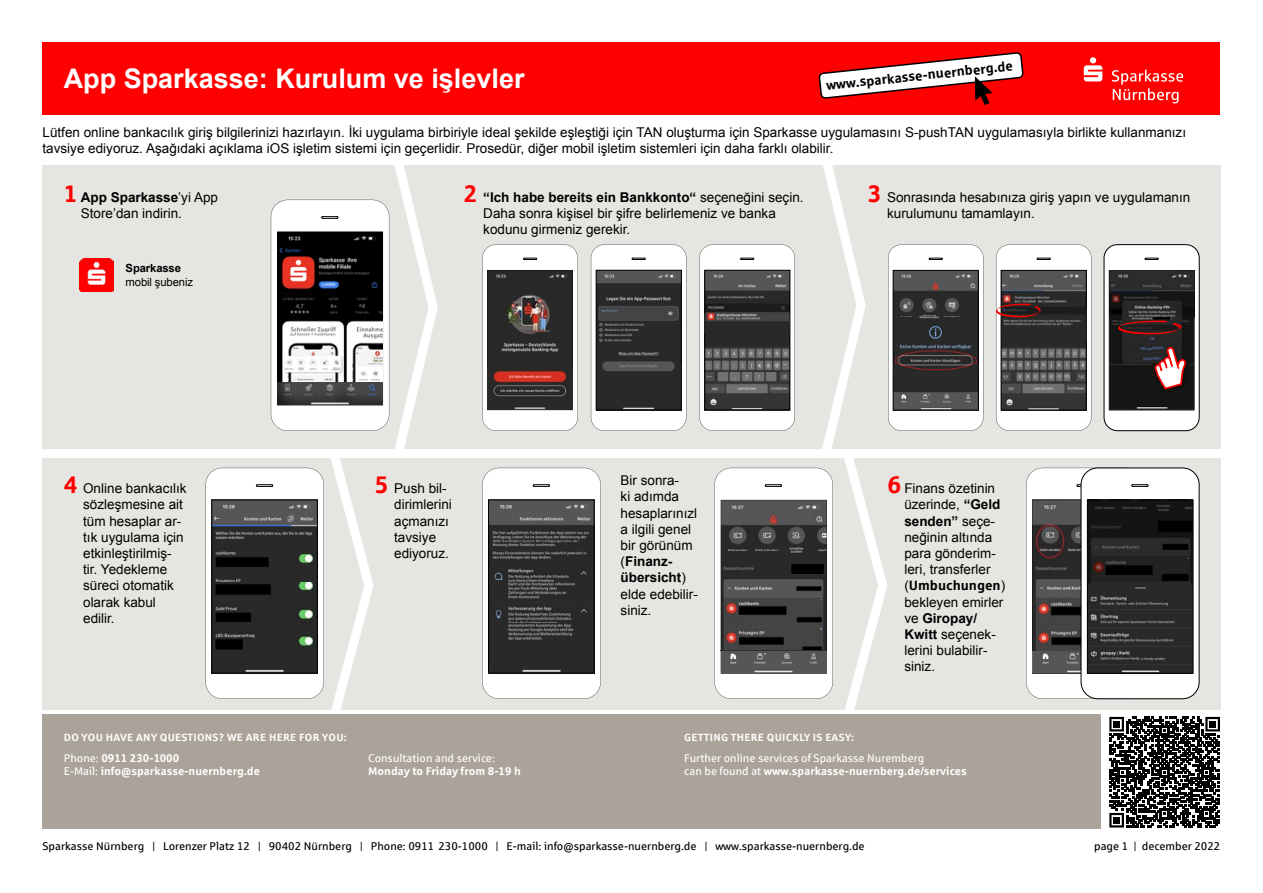
<style>
.page{position:relative;width:1263px;height:893px;background:#fff}
.page>*{position:absolute;margin:0;border:0;box-sizing:border-box;transform-origin:0 0}
.t1{font:700 27px "Arial";color:#fff}
.t2{font:13.5px/16.2px "Arial";color:#000}
.t3{font:700 13.5px "Sparkasse Rg";color:#000}
.t4{font:11.25px "Sparkasse Rg";color:#000}
.t5{font:11.25px/13.5px "Sparkasse Rg";color:#fff}
.t6{font:700 11.25px/13.5px "Sparkasse Rg";color:#fff}
.t7{font:11.25px "Arial";letter-spacing:-.01em;color:#000}
.t8{font:700 11.25px "Arial";letter-spacing:-.01em;color:#000}
.t9{font:700 10.5px "Sparkasse Rg";letter-spacing:.025em;color:#fff}
.s1{font-family:"Sparkasse Rg";font-weight:700;font-size:24px;color:#f00}
.s2{font-weight:700}
.s3{font-family:"Arial";font-weight:400}
.s4{font-weight:400}
</style>
<div class="page">
<div style="left:43px;top:166px;width:1178px;height:544px;background:#e7e5e1"></div>
<div style="left:43px;top:43px;width:1177px;height:72px;background:#f00"></div>
<img style="left:79px;top:258px;width:35px;height:34px">
<svg style="left:996px;top:244px;width:95px;height:187px;background:#7d7b7b"></svg>
<div style="left:1104px;top:245px;width:95px;height:186px;background:#fff;border-radius:13px"></div>
<div style="left:1104px;top:244px;width:95px;height:187px;border:1px solid #000;border-radius:13px"></div>
<svg style="left:1145px;top:258px;width:13px;height:2px"></svg>
<svg style="left:1109px;top:270px;width:85px;height:140px;background:#342a2b"></svg>
<svg style="left:482px;top:244px;width:96px;height:187px;background:#838180"></svg>
<img style="left:487px;top:369px;width:86px;height:41px">
<svg style="left:591px;top:244px;width:95px;height:187px;background:#ececec"></svg>
<img style="left:598px;top:272px;width:81px;height:136px">
<img style="left:598px;top:402px;width:81px;height:2px">
<div style="left:596px;top:270px;width:85px;height:140px;border:1px solid #000"></div>
<svg style="left:206px;top:165px;width:236px;height:545px"></svg>
<img style="left:214px;top:502px;width:102px;height:169px">
<div style="left:212px;top:500px;width:106px;height:173px;border:1px solid #000"></div>
<svg style="left:482px;top:468px;width:119px;height:231px;background:#ededed"></svg>
<img style="left:490px;top:502px;width:102px;height:169px">
<div style="left:488px;top:500px;width:106px;height:173px;border:1px solid #000"></div>
<div style="left:1081px;top:468px;width:118px;height:231px;background:#fff;border-radius:17px"></div>
<div style="left:1081px;top:468px;width:118px;height:231px;border:1px solid #000;border-radius:17px"></div>
<svg style="left:1026px;top:468px;width:122px;height:231px"></svg>
<img style="left:1089px;top:502px;width:102px;height:81px">
<img style="left:1089px;top:583px;width:102px;height:88px">
<div style="left:1087px;top:500px;width:106px;height:173px;border:1px solid #000"></div>
<div style="left:28px;top:449px;width:1225px;height:9px;background:#fff"></div>
<svg style="left:699px;top:165px;width:284px;height:545px"></svg>
<svg style="left:819px;top:53px;width:204px;height:52px"></svg>
<svg style="left:1084px;top:57px;width:99px;height:46px"></svg>
<div style="left:43px;top:714px;width:1058px;height:115px;background:#aba399"></div>
<svg style="left:1109px;top:717px;width:111px;height:110px"></svg>
<div style="left:1113px;top:721px;width:7px;height:6px;background:#000"></div>
<div style="left:1209px;top:721px;width:7px;height:6px;background:#000"></div>
<div style="left:1113px;top:817px;width:7px;height:6px;background:#000"></div>
<h1 class="t1" style="left:64px;top:61px;width:462px">App Sparkasse: Kurulum ve işlevler</h1>
<p class="t3" style="left:825px;top:77px;width:189px;rotate:-6deg">www.sparkasse-nuernberg.de</p>
<p class="t2" style="left:43px;top:124px;width:1145px">Lütfen online bankacılık giriş bilgilerinizi hazırlayın. İki uygulama birbiriyle ideal şekilde eşleştiği için TAN oluşturma için Sparkasse uygulamasını S-pushTAN uygulamasıyla birlikte kullanmanızı tavsiye ediyoruz. Aşağıdaki açıklama iOS işletim sistemi için geçerlidir. Prosedür, diğer mobil işletim sistemleri için daha farklı olabilir.</p>
<p class="t2" style="left:81px;top:189px;width:139px;text-indent:-17px"><span class="s1">1</span> <span class="s2">App Sparkasse</span>’yi App<br>Store’dan indirin.</p>
<p class="t8" style="left:126px;top:261px;width:57px">Sparkasse</p>
<p class="t7" style="left:126px;top:274px;width:69px">mobil şubeniz</p>
<p class="t2" style="left:83px;top:480px;width:105px;text-indent:-19px"><span class="s1">4</span> Online bankacılık sözleşmesine ait tüm hesaplar ar&shy;tık uygulama için etkinleştirilmiş&shy;tir. Yedekleme süreci otomatik olarak kabul edilir.</p>
<p class="t2" style="left:483px;top:189px;width:322px;text-indent:-19px"><span class="s1">2</span> <span class="s2">“Ich habe bereits ein Bankkonto“</span> seçeneğini seçin.<br>Daha sonra kişisel bir şifre belirlemeniz ve banka kodunu girmeniz gerekir.</p>
<p class="t2" style="left:887px;top:189px;width:305px;text-indent:-19px"><span class="s1">3</span> Sonrasında hesabınıza giriş yapın ve uygulamanın kurulumunu tamamlayın.</p>
<p class="t2" style="left:394px;top:480px;width:59px;text-indent:-19px"><span class="s1">5</span> Push bil&shy;dirimlerini açmanızı tavsiye ediyoruz.</p>
<p class="t2" style="left:621px;top:472px;width:79px">Bir sonra-<br>ki adımda hesaplarınızl a ilgili genel bir görünüm (<span class="s2">Finanz&shy;übersicht</span>) elde edebilir&shy;siniz.</p>
<p class="t2" style="left:904px;top:480px;width:98px;text-indent:-17px"><span class="s1">6</span> Finans özetinin üzerinde, <span class="s2">“Geld senden”</span> seçe&shy;neğinin altında para gönderim&shy;leri, transferler</p>
<p class="t3" style="left:904px;top:577px;width:102px"><span class="s3">(</span>Umbuchungen<span class="s3">)</span></p>
<p class="t2" style="left:904px;top:594px;width:101px">bekleyen emirler ve <span class="s2">Giropay/<br>Kwitt</span> seçenek&shy;lerini bulabilir&shy;siniz.</p>
<p class="t9" style="left:64px;top:730px;width:285px">DO YOU HAVE ANY QUESTIONS? WE ARE HERE FOR YOU:</p>
<p class="t6" style="left:64px;top:751px;width:198px"><span class="s4">Phone:</span> 0911 230-1000<br><span class="s4">E-Mail:</span> info@sparkasse-nuernberg.de</p>
<p class="t5" style="left:684px;top:751px;width:284px">Further online services of Sparkasse Nuremberg<br>can be found at <span class="s2">www.sparkasse-nuernberg.de/services</span></p>
<p class="t9" style="left:684px;top:730px;width:171px">GETTING THERE QUICKLY IS EASY:</p>
<p class="t5" style="left:368px;top:751px;width:128px">Consultation and service:</p>
<p class="t6" style="left:368px;top:764px;width:154px">Monday to Friday from 8-19 h</p>
<p class="t4" style="left:43px;top:840px;width:824px">Sparkasse Nürnberg | Lorenzer Platz 12 | 90402 Nürnberg | Phone: 0911 230-1000 | E-mail: info@sparkasse-nuernberg.de | www.sparkasse-nuernberg.de</p>
<p class="t4" style="left:1094px;top:840px;width:128px">page 1 | december 2022</p>
</div>
